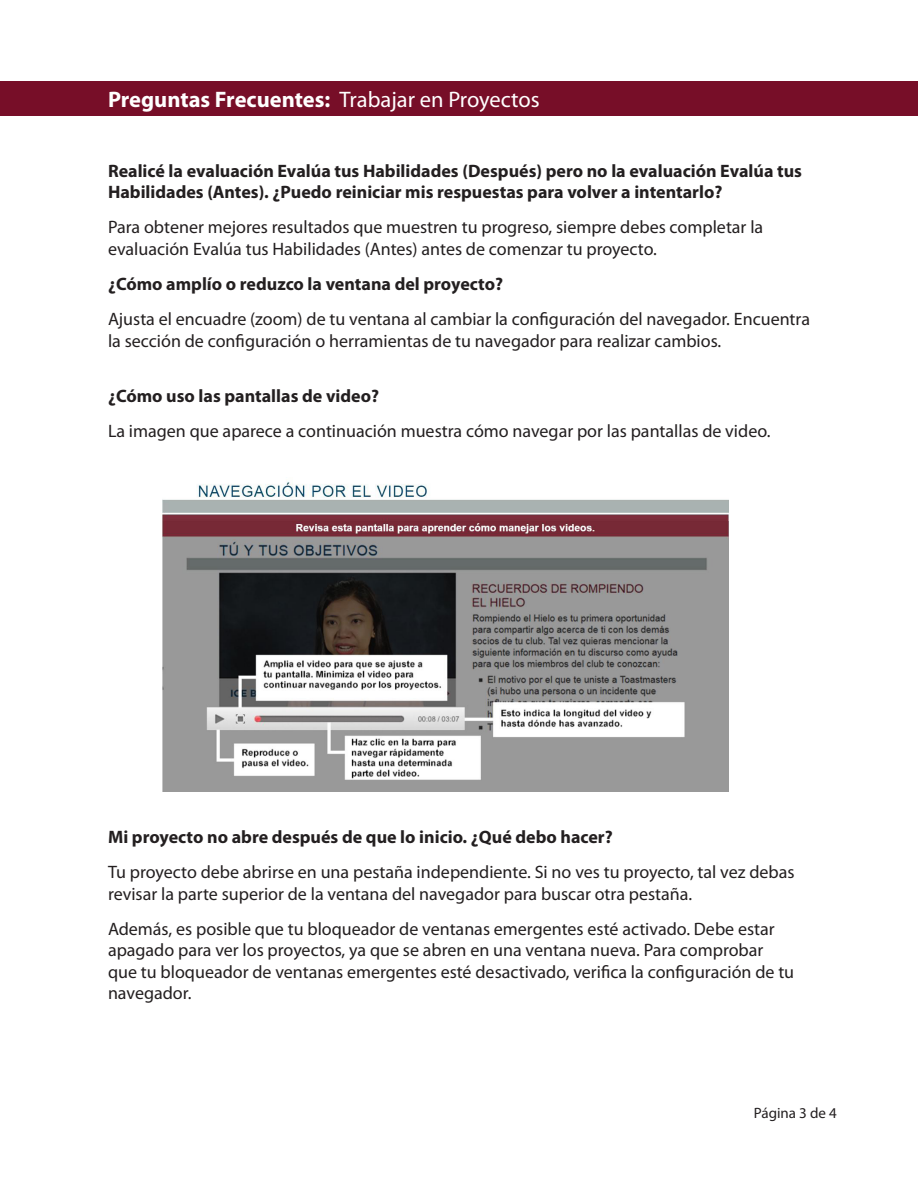
<style>
.page{position:relative;width:918px;height:1188px;background:#fff}
.page>*{position:absolute;margin:0;border:0;box-sizing:border-box;transform-origin:0 0}
.t1{font:700 22.5px "Myriad Pro";color:#fff}
.body{font:18px/21.6px "Myriad Pro";color:#231f20}
.questions{font:700 18px/21.6px "Myriad Pro";color:#231f20}
.t2{font:15px "Myriad Pro";color:#231f20}
.s1{font-weight:400}
</style>
<div class="page">
<div style="left:0;top:81px;width:918px;height:35px;background:#770e28"></div>
<img style="left:162px;top:481px;width:567px;height:311px">
<p class="t1" style="left:108px;top:87px;width:433px">Preguntas Frecuentes: <span class="s1">Trabajar en Proyectos</span></p>
<p class="questions" style="left:108px;top:160px;width:696px">Realicé la evaluación Evalúa tus Habilidades (Después) pero no la evaluación Evalúa tus<br>Habilidades (Antes). ¿Puedo reiniciar mis respuestas para volver a intentarlo?</p>
<p class="body" style="left:108px;top:217px;width:657px">Para obtener mejores resultados que muestren tu progreso, siempre debes completar la evaluación Evalúa tus Habilidades (Antes) antes de comenzar tu proyecto.</p>
<p class="questions" style="left:108px;top:273px;width:397px">¿Cómo amplío o reduzco la ventana del proyecto?</p>
<p class="body" style="left:108px;top:309px;width:704px">Ajusta el encuadre (zoom) de tu ventana al cambiar la configuración del navegador. Encuentra la sección de configuración o herramientas de tu navegador para realizar cambios.</p>
<p class="questions" style="left:108px;top:386px;width:273px">¿Cómo uso las pantallas de video?</p>
<p class="body" style="left:108px;top:421px;width:664px">La imagen que aparece a continuación muestra cómo navegar por las pantallas de video.</p>
<p class="questions" style="left:108px;top:826px;width:506px">Mi proyecto no abre después de que lo inicio. ¿Qué debo hacer?</p>
<p class="body" style="left:108px;top:861px;width:688px">Tu proyecto debe abrirse en una pestaña independiente. Si no ves tu proyecto, tal vez debas revisar la parte superior de la ventana del navegador para buscar otra pestaña.</p>
<p class="body" style="left:108px;top:918px;width:688px">Además, es posible que tu bloqueador de ventanas emergentes esté activado. Debe estar apagado para ver los proyectos, ya que se abren en una ventana nueva. Para comprobar que tu bloqueador de ventanas emergentes esté desactivado, verifica la configuración de tu navegador.</p>
<p class="t2" style="left:754px;top:1105px;width:85px">Página 3 de 4</p>
</div>
